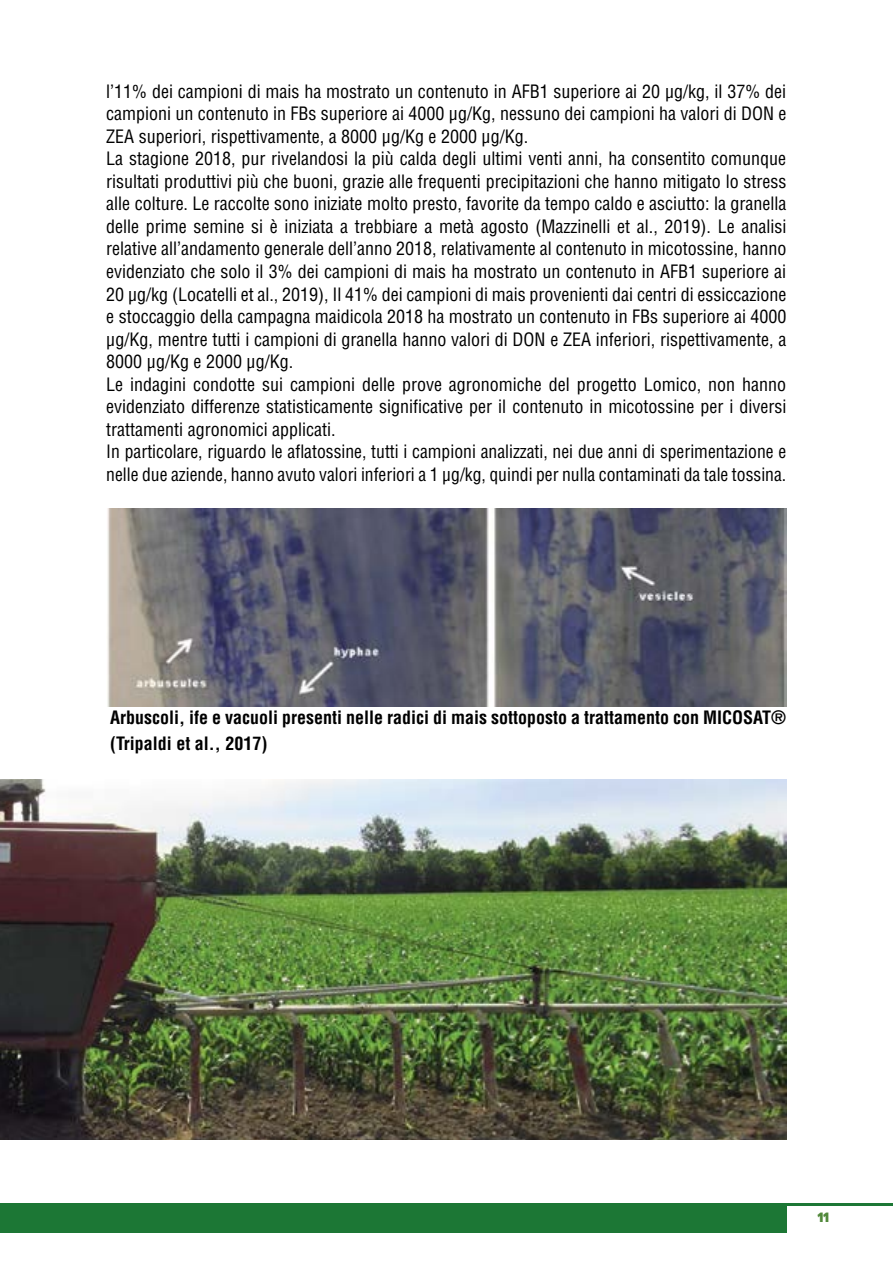
<style>
.page{position:relative;width:893px;height:1263px;background:#fff}
.page>*{position:absolute;margin:0;border:0;box-sizing:border-box;transform-origin:0 0}
.t1{font:condensed 18px/22.5px "Helvetica LT Std";color:#000}
.t2{font:700 condensed 18px/25.3px "Helvetica LT Std";color:#000}
.t3{font:900 13.5px "Frutiger LT Std";color:#52893b;scale:.8 1}
</style>
<div class="page">
<hr style="left:0;top:1203px;width:893px;height:2px;background:#1c7735">
<div style="left:0;top:1203px;width:787px;height:30px;background:#1c7735"></div>
<img style="left:107px;top:508px;width:679px;height:199px">
<img style="left:0;top:779px;width:786px;height:361px">
<p class="t1" style="left:106px;top:80px;width:682px">l’11% dei campioni di mais ha mostrato un contenuto in AFB1 superiore ai 20 µg/kg, il 37% dei campioni un contenuto in FBs superiore ai 4000 µg/Kg, nessuno dei campioni ha valori di DON e ZEA superiori, rispettivamente, a 8000 µg/Kg e 2000 µg/Kg.<br>La stagione 2018, pur rivelandosi la più calda degli ultimi venti anni, ha consentito comunque risultati produttivi più che buoni, grazie alle frequenti precipitazioni che hanno mitigato lo stress alle colture. Le raccolte sono iniziate molto presto, favorite da tempo caldo e asciutto: la granella delle prime semine si è iniziata a trebbiare a metà agosto (Mazzinelli et al., 2019). Le analisi relative all’andamento generale dell’anno 2018, relativamente al contenuto in micotossine, hanno evidenziato che solo il 3% dei campioni di mais ha mostrato un contenuto in AFB1 superiore ai 20 µg/kg (Locatelli et al., 2019), Il 41% dei campioni di mais provenienti dai centri di essiccazione e stoccaggio della campagna maidicola 2018 ha mostrato un contenuto in FBs superiore ai 4000 µg/Kg, mentre tutti i campioni di granella hanno valori di DON e ZEA inferiori, rispettivamente, a 8000 µg/Kg e 2000 µg/Kg.<br>Le indagini condotte sui campioni delle prove agronomiche del progetto Lomico, non hanno evidenziato differenze statisticamente significative per il contenuto in micotossine per i diversi trattamenti agronomici applicati.<br>In particolare, riguardo le aflatossine, tutti i campioni analizzati, nei due anni di sperimentazione e nelle due aziende, hanno avuto valori inferiori a 1 µg/kg, quindi per nulla contaminati da tale tossina.</p>
<p class="t2" style="left:110px;top:705px;width:677px">Arbuscoli, ife e vacuoli presenti nelle radici di mais sottoposto a trattamento con MICOSAT® (Tripaldi et al., 2017)</p>
<p class="t3" style="left:818px;top:1209px;width:16px">11</p>
</div>
